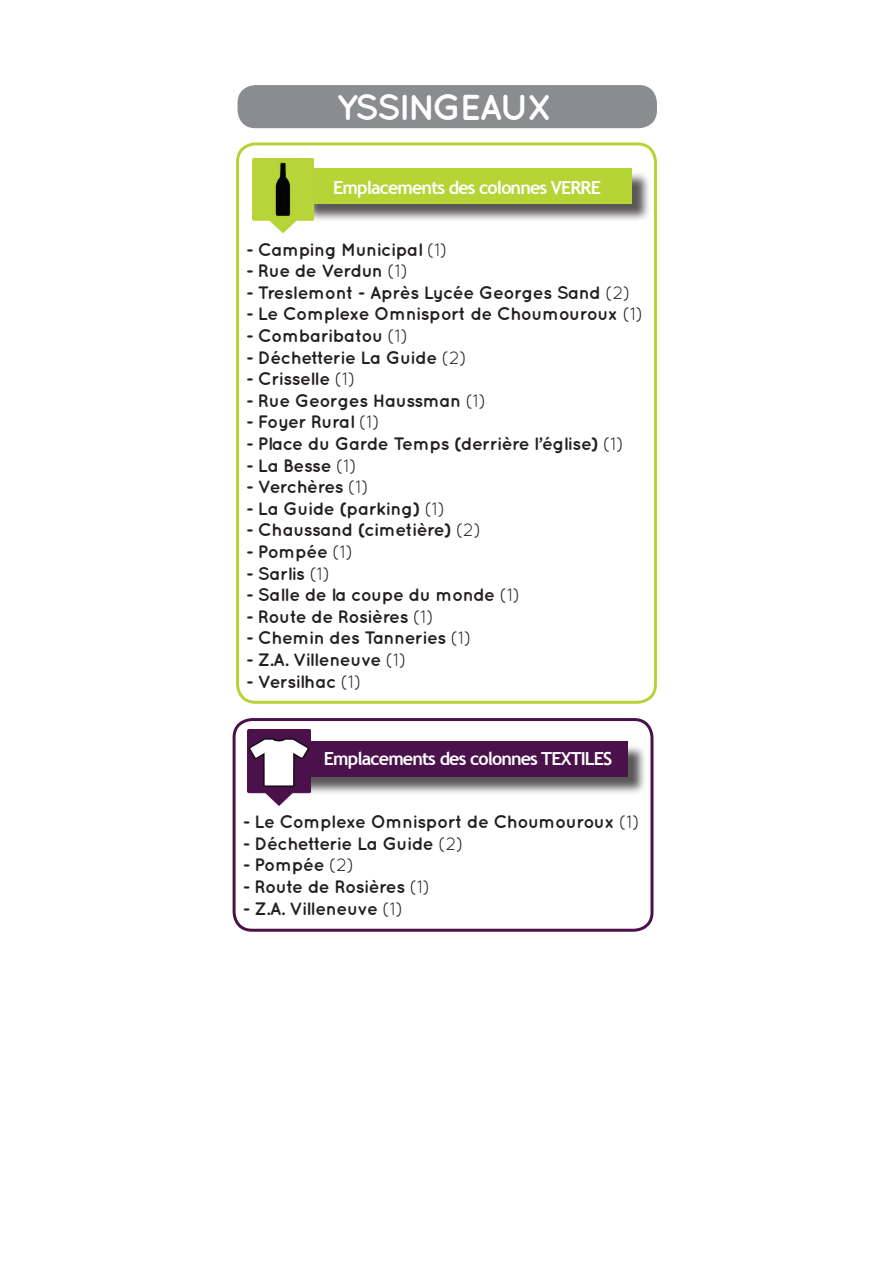
<style>
.page{position:relative;width:893px;height:1263px;background:#fff}
.page>*{position:absolute;margin:0;border:0;box-sizing:border-box;transform-origin:0 0}
.t1{font:700 36px "Quicksand";letter-spacing:-.06em;color:#fff}
.t2{font:700 18px "Quicksand";letter-spacing:-.025em;color:#231f20}
.t3{font:700 18px "Trebuchet MS";letter-spacing:-.05em;color:#fff}
.t4{font:700 18px "Quicksand";letter-spacing:-.045em;color:#231f20}
.s1{font-weight:400}
</style>
<div class="page">
<div style="left:304px;top:171px;width:347px;height:51px;background:#231f20;opacity:.75"></div>
<div style="left:302px;top:169px;width:330px;height:35px;background:#b7d437"></div>
<div style="left:285px;top:744px;width:361px;height:51px;background:#231f20;opacity:.75"></div>
<div style="left:282px;top:742px;width:346px;height:35px;background:#4a114a"></div>
<div style="left:233px;top:718px;width:420px;height:214px;border:3px solid #4a114a;border-radius:18px"></div>
<div style="left:236px;top:142px;width:421px;height:562px;border:3px solid #b7d437;border-radius:18px"></div>
<img style="left:247px;top:730px;width:63px;height:76px">
<img style="left:252px;top:159px;width:62px;height:74px">
<div style="left:238px;top:85px;width:419px;height:43px;background:#8a8c8f;border-radius:18px"></div>
<h1 class="t1" style="left:336px;top:86px;width:218px">YSSINGEAUX</h1>
<p class="t3" style="left:333px;top:176px;width:269px">Emplacements des colonnes VERRE</p>
<p class="t2" style="left:246px;top:238px;width:203px">- Camping Municipal <span class="s1">(1)</span></p>
<p class="t4" style="left:246px;top:260px;width:163px">- Rue de Verdun <span class="s1">(1)</span></p>
<p class="t2" style="left:246px;top:282px;width:386px">- Treslemont - Après Lycée Georges Sand <span class="s1">(2)</span></p>
<p class="t2" style="left:246px;top:303px;width:399px">- Le Complexe Omnisport de Choumouroux <span class="s1">(1)</span></p>
<p class="t2" style="left:246px;top:325px;width:163px">- Combaribatou <span class="s1">(1)</span></p>
<p class="t2" style="left:246px;top:346px;width:222px">- Déchetterie La Guide <span class="s1">(2)</span></p>
<p class="t2" style="left:246px;top:368px;width:111px">- Crisselle <span class="s1">(1)</span></p>
<p class="t2" style="left:246px;top:390px;width:242px">- Rue Georges Haussman <span class="s1">(1)</span></p>
<p class="t2" style="left:246px;top:411px;width:135px">- Foyer Rural <span class="s1">(1)</span></p>
<p class="t2" style="left:246px;top:433px;width:379px">- Place du Garde Temps (derrière l’église) <span class="s1">(1)</span></p>
<p class="t2" style="left:246px;top:454px;width:112px">- La Besse <span class="s1">(1)</span></p>
<p class="t2" style="left:246px;top:476px;width:124px">- Verchères <span class="s1">(1)</span></p>
<p class="t2" style="left:246px;top:498px;width:201px">- La Guide (parking) <span class="s1">(1)</span></p>
<p class="t2" style="left:246px;top:519px;width:237px">- Chaussand (cimetière) <span class="s1">(2)</span></p>
<p class="t2" style="left:246px;top:541px;width:109px">- Pompée <span class="s1">(1)</span></p>
<p class="t2" style="left:246px;top:562px;width:86px">- Sarlis <span class="s1">(1)</span></p>
<p class="t2" style="left:246px;top:584px;width:276px">- Salle de la coupe du monde <span class="s1">(1)</span></p>
<p class="t2" style="left:246px;top:606px;width:189px">- Route de Rosières <span class="s1">(1)</span></p>
<p class="t2" style="left:246px;top:627px;width:227px">- Chemin des Tanneries <span class="s1">(1)</span></p>
<p class="t2" style="left:246px;top:649px;width:162px">- Z.A. Villeneuve <span class="s1">(1)</span></p>
<p class="t2" style="left:246px;top:670px;width:117px">- Versilhac <span class="s1">(1)</span></p>
<p class="t3" style="left:324px;top:747px;width:290px">Emplacements des colonnes TEXTILES</p>
<p class="t2" style="left:243px;top:811px;width:399px">- Le Complexe Omnisport de Choumouroux <span class="s1">(1)</span></p>
<p class="t2" style="left:243px;top:833px;width:222px">- Déchetterie La Guide <span class="s1">(2)</span></p>
<p class="t2" style="left:243px;top:854px;width:113px">- Pompée <span class="s1">(2)</span></p>
<p class="t2" style="left:243px;top:876px;width:189px">- Route de Rosières <span class="s1">(1)</span></p>
<p class="t2" style="left:243px;top:897px;width:162px">- Z.A. Villeneuve <span class="s1">(1)</span></p>
</div>
